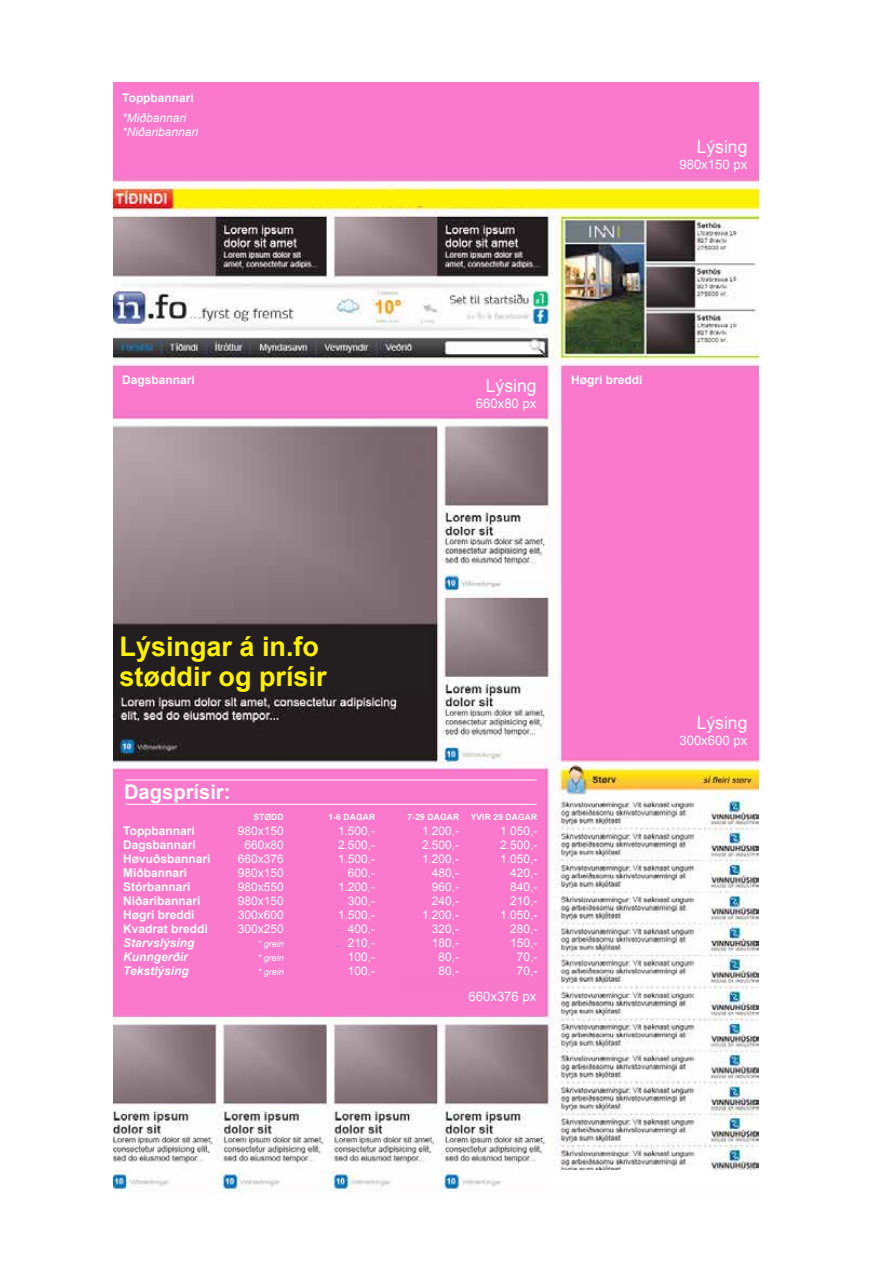
<style>
.page{position:relative;width:893px;height:1263px;background:#fff}
.page>*{position:absolute;margin:0;border:0;box-sizing:border-box;transform-origin:0 0}
.t1{font:700 27px/30px "Arial";color:#fff200}
.t2{font:700 20.1px "Arial";color:#fff}
.t3{font:17.55px "Arial";color:#fff}
.t4{font:13.2px "Arial";color:#fff}
.t5{font:12px "Arial";color:#fff}
.t6{font:700 12px "Arial";color:#fff}
.t7{font:italic 700 12px "Arial";color:#fff}
.t8{font:italic 12px/14px "Arial";color:#fff}
.t9{font:italic 9px "Arial";color:#fff}
.t10{font:700 8.55px "Arial";letter-spacing:.01em;color:#fff}
</style>
<div class="page">
<img style="left:113px;top:82px;width:646px;height:1111px">
<div style="left:555px;top:764px;width:213px;height:427px;background:#fff"></div>
<img style="left:555px;top:764px;width:204px;height:405px">
<div style="left:176px;top:191px;width:382px;height:15px;background:#fff200"></div>
<div style="left:397px;top:971px;width:147px;height:19px;background:#f879ca"></div>
<div style="left:116px;top:631px;width:314px;height:61px;background:#231f20"></div>
<hr style="left:125px;top:780px;width:412px;height:1px;background:#fff">
<hr style="left:125px;top:804px;width:412px;height:1px;background:#fff">
<p class="t6" style="left:122px;top:90px;width:73px">Toppbannari</p>
<p class="t8" style="left:122px;top:111px;width:77px">*Miðbannari *Niðaribannari</p>
<h3 class="t3" style="left:697px;top:136px;width:52px">Lýsing</h3>
<p class="t4" style="left:679px;top:156px;width:70px">980x150 px</p>
<p class="t6" style="left:122px;top:372px;width:74px">Dagsbannari</p>
<p class="t6" style="left:571px;top:372px;width:73px">Høgri breddi</p>
<h3 class="t3" style="left:486px;top:375px;width:52px">Lýsing</h3>
<p class="t4" style="left:476px;top:395px;width:62px">660x80 px</p>
<h1 class="t1" style="left:119px;top:632px;width:209px">Lýsingar á in.fo støddir og prísir</h1>
<h2 class="t2" style="left:124px;top:779px;width:108px">Dagsprísir:</h2>
<p class="t10" style="left:253px;top:811px;width:23px">stødd</p>
<p class="t10" style="left:328px;top:811px;width:48px">1-6 dagar</p>
<p class="t10" style="left:408px;top:811px;width:53px">7-29 dagar</p>
<p class="t10" style="left:471px;top:811px;width:68px">yvir 29 dagar</p>
<p class="t6" style="left:123px;top:823px;width:73px">Toppbannari</p>
<p class="t5" style="left:238px;top:823px;width:47px">980x150</p>
<p class="t5" style="left:338px;top:823px;width:39px">1.500,-</p>
<p class="t5" style="left:422px;top:823px;width:39px">1.200,-</p>
<p class="t5" style="left:500px;top:823px;width:39px">1.050,-</p>
<p class="t6" style="left:123px;top:837px;width:74px">Dagsbannari</p>
<p class="t5" style="left:244px;top:837px;width:41px">660x80</p>
<p class="t5" style="left:338px;top:837px;width:39px">2.500,-</p>
<p class="t5" style="left:422px;top:837px;width:39px">2.500,-</p>
<p class="t5" style="left:500px;top:837px;width:39px">2.500,-</p>
<p class="t6" style="left:123px;top:851px;width:89px">Høvuðsbannari</p>
<p class="t5" style="left:238px;top:851px;width:47px">660x376</p>
<p class="t5" style="left:338px;top:851px;width:39px">1.500,-</p>
<p class="t5" style="left:422px;top:851px;width:39px">1.200,-</p>
<p class="t5" style="left:500px;top:851px;width:39px">1.050,-</p>
<p class="t6" style="left:123px;top:865px;width:65px">Miðbannari</p>
<p class="t5" style="left:238px;top:865px;width:47px">980x150</p>
<p class="t5" style="left:348px;top:865px;width:29px">600,-</p>
<p class="t5" style="left:432px;top:865px;width:29px">480,-</p>
<p class="t5" style="left:510px;top:865px;width:29px">420,-</p>
<p class="t6" style="left:123px;top:879px;width:69px">Stórbannari</p>
<p class="t5" style="left:238px;top:879px;width:47px">980x550</p>
<p class="t5" style="left:338px;top:879px;width:39px">1.200,-</p>
<p class="t5" style="left:432px;top:879px;width:29px">960,-</p>
<p class="t5" style="left:510px;top:879px;width:29px">840,-</p>
<p class="t6" style="left:123px;top:893px;width:79px">Niðaribannari</p>
<p class="t5" style="left:238px;top:893px;width:47px">980x150</p>
<p class="t5" style="left:348px;top:893px;width:29px">300,-</p>
<p class="t5" style="left:432px;top:893px;width:29px">240,-</p>
<p class="t5" style="left:510px;top:893px;width:29px">210,-</p>
<p class="t6" style="left:123px;top:907px;width:73px">Høgri breddi</p>
<p class="t5" style="left:238px;top:907px;width:47px">300x600</p>
<p class="t5" style="left:338px;top:907px;width:39px">1.500,-</p>
<p class="t5" style="left:422px;top:907px;width:39px">1.200,-</p>
<p class="t5" style="left:500px;top:907px;width:39px">1.050,-</p>
<p class="t6" style="left:123px;top:921px;width:86px">Kvadrat breddi</p>
<p class="t5" style="left:238px;top:921px;width:47px">300x250</p>
<p class="t5" style="left:348px;top:921px;width:29px">400,-</p>
<p class="t5" style="left:432px;top:921px;width:29px">320,-</p>
<p class="t5" style="left:510px;top:921px;width:29px">280,-</p>
<p class="t7" style="left:123px;top:935px;width:73px">Starvslýsing</p>
<p class="t9" style="left:258px;top:938px;width:28px">* grein</p>
<p class="t5" style="left:348px;top:935px;width:29px">210,-</p>
<p class="t5" style="left:432px;top:935px;width:29px">180,-</p>
<p class="t5" style="left:510px;top:935px;width:29px">150,-</p>
<p class="t7" style="left:123px;top:949px;width:66px">Kunngerðir</p>
<p class="t9" style="left:258px;top:952px;width:28px">* grein</p>
<p class="t5" style="left:348px;top:949px;width:29px">100,-</p>
<p class="t5" style="left:439px;top:949px;width:22px">80,-</p>
<p class="t5" style="left:517px;top:949px;width:22px">70,-</p>
<p class="t7" style="left:123px;top:963px;width:67px">Tekstlýsing</p>
<p class="t9" style="left:258px;top:966px;width:28px">* grein</p>
<p class="t5" style="left:348px;top:963px;width:29px">100,-</p>
<p class="t5" style="left:439px;top:963px;width:22px">80,-</p>
<p class="t5" style="left:517px;top:963px;width:22px">70,-</p>
<p class="t4" style="left:468px;top:988px;width:70px">660x376 px</p>
<h3 class="t3" style="left:697px;top:709px;width:52px">Lýsing</h3>
<p class="t4" style="left:679px;top:729px;width:70px">980x550 px</p>
<h3 class="t3" style="left:697px;top:712px;width:52px">Lýsing</h3>
<p class="t4" style="left:679px;top:732px;width:70px">300x600 px</p>
</div>
